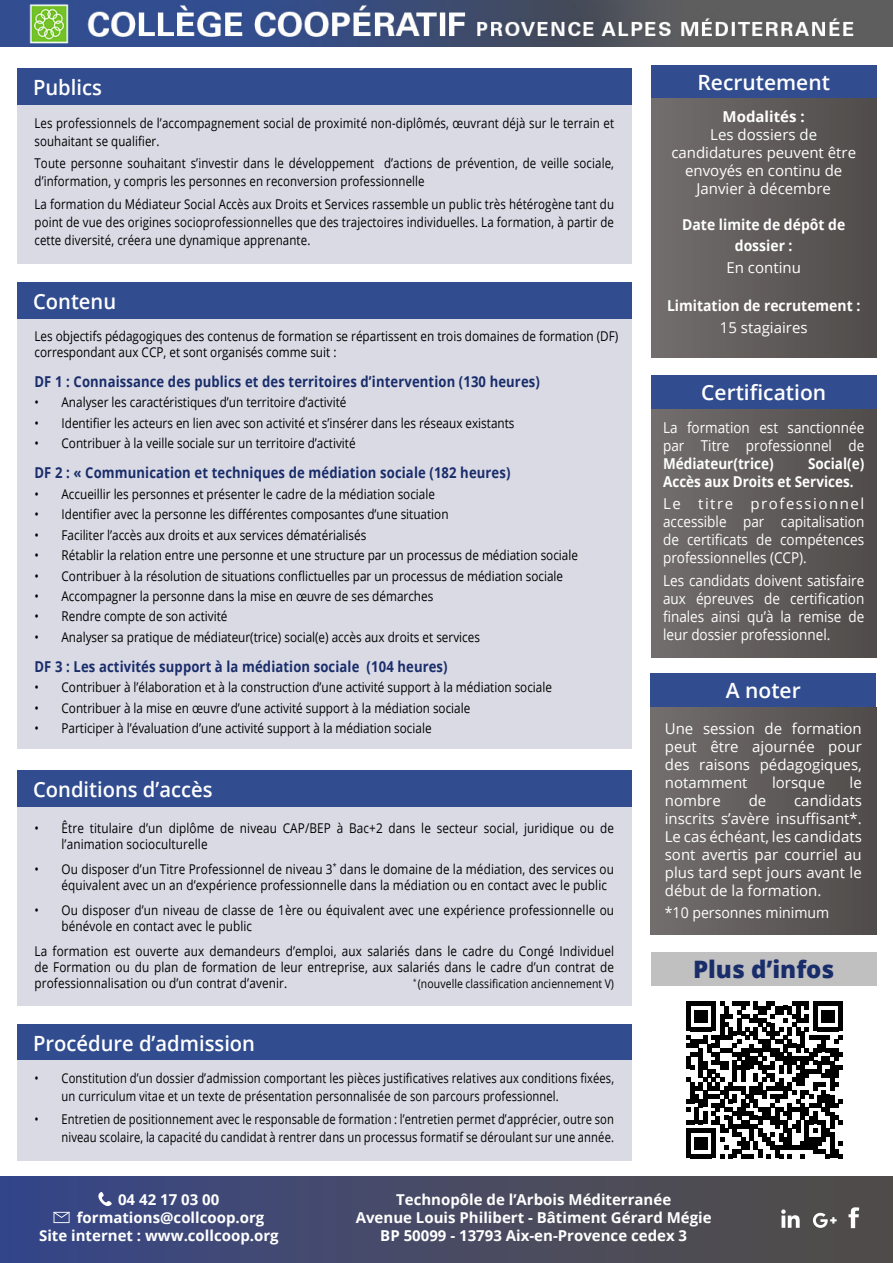
<style>
.page{position:relative;width:893px;height:1263px;background:#fff}
.page>*{position:absolute;margin:0;border:0;box-sizing:border-box;transform-origin:0 0}
.t1{font:800 24px "Open Sans";color:#192d6a}
.t2{font:600 21px "Open Sans";color:#fff;scale:.96 1}
.t3{font:600 21px "Open Sans";color:#fff}
.t4{font:15px/18px "Open Sans";color:#fff;text-align:justify}
.t5{font:700 15px "Open Sans";letter-spacing:.01em;color:#192d6a;scale:.87 1}
.t6{font:700 15px/18px "Open Sans";color:#fff;text-align:center}
.t7{font:15px/18px "Open Sans";color:#fff;scale:.9 1}
.t8{font:700 15px/21px "Open Sans";color:#fff;text-align:center;scale:.93 1}
.t9{font:700 15px/18px "Open Sans";color:#fff;scale:.9 1}
.t10{font:15px "Open Sans";color:#fff;scale:.94 1}
.t11{font:13.5px/16.2px "Open Sans";letter-spacing:.01em;color:#000;scale:.87 1}
.t12{font:13.5px/18px "Open Sans";letter-spacing:.01em;color:#000;scale:.85 1}
.t13{font:13.5px/18px "Open Sans";letter-spacing:.01em;color:#000;scale:.83 1}
.t14{font:12px "Open Sans";letter-spacing:.01em;color:#000;scale:.87 1}
</style>
<div class="page">
<div style="left:17px;top:771px;width:615px;height:36px;background:#314d90"></div>
<div style="left:17px;top:1025px;width:615px;height:36px;background:#314d90"></div>
<img style="left:0;top:0;width:893px;height:47px">
<div style="left:17px;top:807px;width:615px;height:198px;background:#dadae5"></div>
<div style="left:17px;top:1060px;width:615px;height:100px;background:#dadae5"></div>
<div style="left:651px;top:375px;width:225px;height:34px;background:#314d90"></div>
<div style="left:651px;top:65px;width:225px;height:34px;background:#314d90"></div>
<div style="left:651px;top:409px;width:225px;height:248px;background:linear-gradient(to right,#736e6d,#4f4b49)"></div>
<div style="left:651px;top:99px;width:225px;height:258px;background:linear-gradient(to right,#736e6d,#4f4b49)"></div>
<div style="left:0;top:1177px;width:893px;height:86px;background:linear-gradient(to right,#384787,#544d44)"></div>
<svg style="left:848px;top:1207px;width:11px;height:21px"></svg>
<svg style="left:813px;top:1213px;width:24px;height:15px"></svg>
<svg style="left:781px;top:1209px;width:19px;height:19px"></svg>
<div style="left:17px;top:306px;width:615px;height:443px;background:#dadae5"></div>
<div style="left:17px;top:283px;width:615px;height:36px;background:#314d90"></div>
<svg style="left:98px;top:1191px;width:14px;height:15px"></svg>
<svg style="left:53px;top:1212px;width:17px;height:11px"></svg>
<div style="left:17px;top:95px;width:615px;height:169px;background:#dadae5"></div>
<div style="left:17px;top:68px;width:615px;height:37px;background:#314d90"></div>
<svg style="left:686px;top:1001px;width:157px;height:157px"></svg>
<div style="left:651px;top:952px;width:225px;height:34px;background:#c1c0c0"></div>
<div style="left:651px;top:673px;width:225px;height:34px;background:#314d90"></div>
<div style="left:651px;top:707px;width:225px;height:227px;background:linear-gradient(to right,#736e6d,#4f4b49)"></div>
<h2 class="t2" style="left:33px;top:72px;width:73px">Publics</h2>
<p class="t12" style="left:35px;top:114px;width:683px">Les professionnels de l’accompagnement social de proximité non-diplômés, œuvrant déjà sur le terrain et souhaitant se qualifier.</p>
<p class="t12" style="left:35px;top:154px;width:683px">Toute personne souhaitant s’investir dans le développement d’actions de prévention, de veille sociale, d’information, y compris les personnes en reconversion professionnelle</p>
<p class="t12" style="left:35px;top:194px;width:683px;text-align:justify">La formation du Médiateur Social Accès aux Droits et Services rassemble un public très hétérogène tant du point de vue des origines socioprofessionnelles que des trajectoires individuelles. La formation, à partir de cette diversité, créera une dynamique apprenante.</p>
<h2 class="t2" style="left:33px;top:287px;width:88px">Contenu</h2>
<p class="t11" style="left:35px;top:327px;width:673px">Les objectifs pédagogiques des contenus de formation se répartissent en trois domaines de formation (DF) correspondant aux CCP, et sont organisés comme suit :</p>
<p class="t5" style="left:35px;top:371px;width:582px">DF 1 : Connaissance des publics et des territoires d’intervention (130 heures)</p>
<p class="t11" style="left:35px;top:394px;width:360px">• Analyser les caractéristiques d’un territoire d’activité</p>
<p class="t11" style="left:35px;top:414px;width:553px">• Identifier les acteurs en lien avec son activité et s’insérer dans les réseaux existants</p>
<p class="t11" style="left:35px;top:435px;width:371px">• Contribuer à la veille sociale sur un territoire d’activité</p>
<p class="t5" style="left:35px;top:462px;width:549px">DF 2 : « Communication et techniques de médiation sociale (182 heures)</p>
<p class="t11" style="left:35px;top:485px;width:462px">• Accueillir les personnes et présenter le cadre de la médiation sociale</p>
<p class="t11" style="left:35px;top:506px;width:477px">• Identifier avec la personne les différentes composantes d’une situation</p>
<p class="t11" style="left:35px;top:526px;width:383px">• Faciliter l’accès aux droits et aux services dématérialisés</p>
<p class="t11" style="left:35px;top:547px;width:626px">• Rétablir la relation entre une personne et une structure par un processus de médiation sociale</p>
<p class="t11" style="left:35px;top:567px;width:609px">• Contribuer à la résolution de situations conflictuelles par un processus de médiation sociale</p>
<p class="t11" style="left:35px;top:588px;width:460px">• Accompagner la personne dans la mise en œuvre de ses démarches</p>
<p class="t11" style="left:35px;top:608px;width:223px">• Rendre compte de son activité</p>
<p class="t11" style="left:35px;top:628px;width:513px">• Analyser sa pratique de médiateur(trice) social(e) accès aux droits et services</p>
<p class="t5" style="left:35px;top:656px;width:476px">DF 3 : Les activités support à la médiation sociale (104 heures)</p>
<p class="t11" style="left:35px;top:679px;width:596px">• Contribuer à l’élaboration et à la construction d’une activité support à la médiation sociale</p>
<p class="t11" style="left:35px;top:699px;width:502px">• Contribuer à la mise en œuvre d’une activité support à la médiation sociale</p>
<p class="t11" style="left:35px;top:720px;width:458px">• Participer à l’évaluation d’une activité support à la médiation sociale</p>
<h2 class="t2" style="left:33px;top:775px;width:188px">Conditions d’accès</h2>
<p class="t11" style="left:62px;top:819px;width:637px;text-indent:-27px">• Être titulaire d’un diplôme de niveau CAP/BEP à Bac+2 dans le secteur social, juridique ou de l’animation socioculturelle</p>
<p class="t11" style="left:62px;top:860px;width:637px;text-indent:-27px">• Ou disposer d’un Titre Professionnel de niveau 3<sup>*</sup> dans le domaine de la médiation, des services ou équivalent avec un an d’expérience professionnelle dans la médiation ou en contact avec le public</p>
<p class="t11" style="left:62px;top:901px;width:637px;text-indent:-27px">• Ou disposer d’un niveau de classe de 1ère ou équivalent avec une expérience professionnelle ou bénévole en contact avec le public</p>
<p class="t11" style="left:35px;top:942px;width:668px;text-align:justify">La formation est ouverte aux demandeurs d’emploi, aux salariés dans le cadre du Congé Individuel de Formation ou du plan de formation de leur entreprise, aux salariés dans le cadre d’un contrat de professionnalisation ou d’un contrat d’avenir.</p>
<p class="t14" style="left:413px;top:975px;width:233px"><sup>*</sup> (nouvelle classification anciennement V)</p>
<h2 class="t2" style="left:33px;top:1029px;width:233px">Procédure d’admission</h2>
<p class="t13" style="left:62px;top:1069px;width:667px;text-indent:-27px">• Constitution d’un dossier d’admission comportant les pièces justificatives relatives aux conditions fixées, un curriculum vitae et un texte de présentation personnalisée de son parcours professionnel.</p>
<p class="t13" style="left:35px;top:1109px;width:700px;text-align:right">• Entretien de positionnement avec le responsable de formation : l’entretien permet d’apprécier, outre son niveau scolaire, la capacité du candidat à rentrer dans un processus formatif se déroulant sur une année.</p>
<h2 class="t3" style="left:697px;top:68px;width:134px">Recrutement</h2>
<p class="t6" style="left:723px;top:108px;width:84px">Modalités :</p>
<p class="t4" style="left:671px;top:126px;width:186px;text-align:center">Les dossiers de candidatures peuvent être envoyés en continu de<br>Janvier à décembre</p>
<p class="t8" style="left:682px;top:214px;width:177px">Date limite de dépôt de dossier :</p>
<p class="t4" style="left:726px;top:259px;width:76px">En continu</p>
<p class="t8" style="left:667px;top:294px;width:209px">Limitation de recrutement :</p>
<p class="t4" style="left:720px;top:318px;width:89px">15 stagiaires</p>
<h2 class="t3" style="left:701px;top:378px;width:126px">Certification</h2>
<p class="t7" style="left:663px;top:418px;width:225px">La formation est sanctionnée par Titre professionnel de</p>
<p class="t9" style="left:663px;top:454px;width:124px">Médiateur(trice)</p>
<p class="t9" style="left:663px;top:454px;width:225px;text-indent:145px">Social(e)<br>Accès aux Droits et Services.</p>
<p class="t4" style="left:663px;top:494px;width:203px">Le titre professionnel accessible par capitalisation de certificats de compétences professionnelles (CCP).</p>
<p class="t7" style="left:663px;top:571px;width:225px;text-align:justify">Les candidats doivent satisfaire aux épreuves de certification finales ainsi qu’à la remise de leur dossier professionnel.</p>
<h2 class="t3" style="left:726px;top:676px;width:76px">A noter</h2>
<p class="t4" style="left:665px;top:719px;width:199px">Une session de formation peut être ajournée pour des raisons pédagogiques, notamment</p>
<p class="t4" style="left:772px;top:773px;width:54px">lorsque</p>
<p class="t4" style="left:850px;top:773px;width:14px">le</p>
<p class="t4" style="left:665px;top:791px;width:199px;text-indent:129px">candidats inscrits s’avère insuffisant*.<br>Le cas échéant, les candidats sont avertis par courriel au plus tard sept jours avant le début de la formation.</p>
<p class="t10" style="left:665px;top:902px;width:177px">*10 personnes minimum</p>
<p class="t4" style="left:665px;top:791px;width:57px">nombre</p>
<p class="t4" style="left:749px;top:791px;width:19px">de</p>
<h1 class="t1" style="left:693px;top:951px;width:143px">Plus d’infos</h1>
<p class="t6" style="left:118px;top:1190px;width:103px">04 42 17 03 00</p>
<p class="t6" style="left:77px;top:1208px;width:189px">formations@collcoop.org</p>
<p class="t6" style="left:39px;top:1226px;width:241px">Site internet : www.collcoop.org</p>
<p class="t6" style="left:356px;top:1190px;width:357px">Technopôle de l’Arbois Méditerranée<br>Avenue Louis Philibert - Bâtiment Gérard Mégie<br>BP 50099 - 13793 Aix-en-Provence cedex 3</p>
</div>
